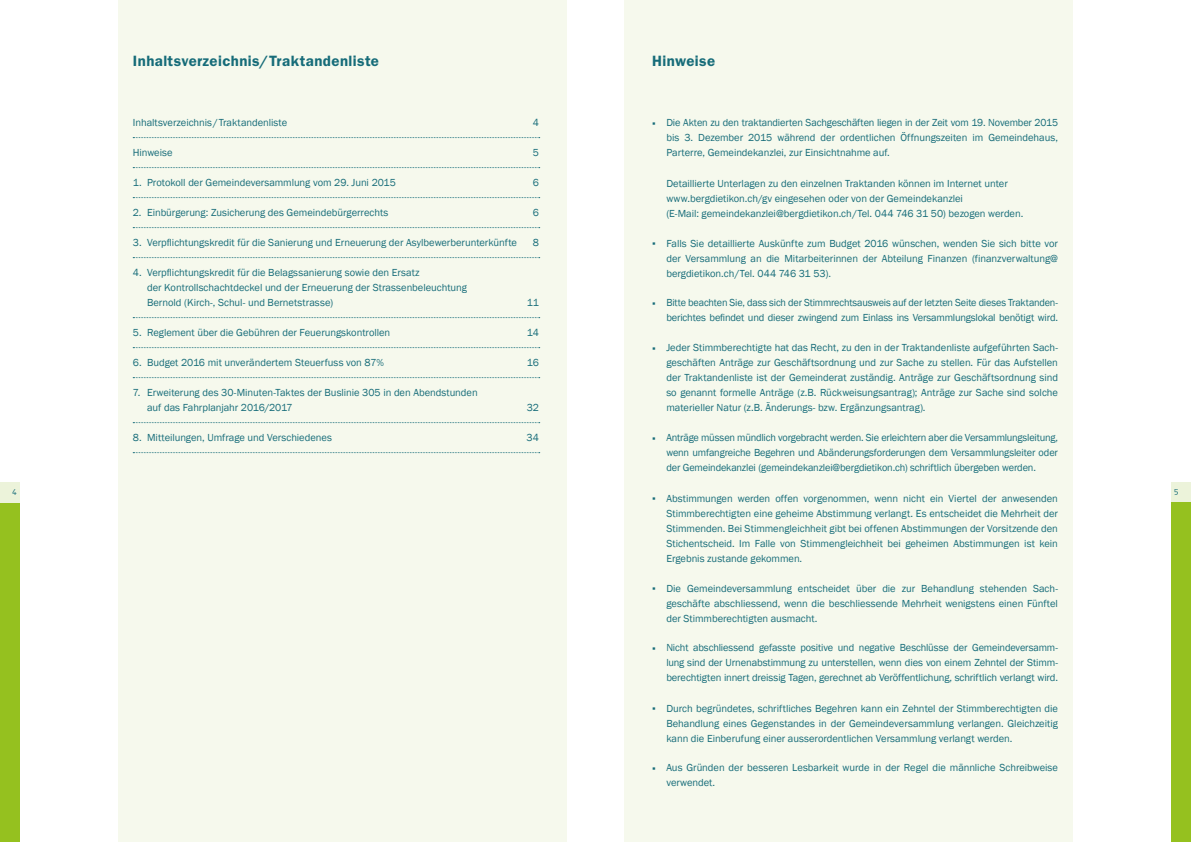
<style>
.page{position:relative;width:1191px;height:842px;background:#fff}
.page>*{position:absolute;margin:0;border:0;box-sizing:border-box;transform-origin:0 0}
.t1{font:600 15px "Franklin Gothic";letter-spacing:.025em;color:#166c79}
.t2{font:10.5px/15px "Franklin Gothic";letter-spacing:-.005em;color:#166c79;text-align:justify}
.t3{font:500 8px "Kofi Pure Sans";color:#166c79}
</style>
<div class="page">
<div style="left:1171px;top:502px;width:20px;height:340px;background:#95c11f"></div>
<div style="left:1171px;top:482px;width:20px;height:20px;background:#ecf3da"></div>
<div style="left:0;top:502px;width:20px;height:340px;background:#95c11f"></div>
<div style="left:0;top:482px;width:20px;height:20px;background:#ecf3da"></div>
<div style="left:119px;top:0;width:448px;height:842px;background:#f6f9ed"></div>
<div style="left:624px;top:0;width:448px;height:842px;background:#f6f9ed"></div>
<svg style="left:133px;top:137px;width:407px;height:1px"></svg>
<svg style="left:133px;top:167px;width:407px;height:1px"></svg>
<svg style="left:133px;top:197px;width:407px;height:1px"></svg>
<svg style="left:133px;top:227px;width:407px;height:1px"></svg>
<svg style="left:133px;top:257px;width:407px;height:1px"></svg>
<svg style="left:133px;top:317px;width:407px;height:1px"></svg>
<svg style="left:133px;top:347px;width:407px;height:1px"></svg>
<svg style="left:133px;top:377px;width:407px;height:1px"></svg>
<svg style="left:133px;top:422px;width:407px;height:1px"></svg>
<svg style="left:133px;top:452px;width:407px;height:1px"></svg>
<h1 class="t1" style="left:133px;top:52px;width:248px">Inhaltsverzeichnis/Traktandenliste</h1>
<h1 class="t1" style="left:652px;top:52px;width:64px">Hinweise</h1>
<p class="t2" style="left:666px;top:115px;width:393px;text-indent:-14px">▪ Die Akten zu den traktandierten Sachgeschäften liegen in der Zeit vom 19. November 2015 bis 3. Dezember 2015 während der ordentlichen Öffnungszeiten im Gemeindehaus, Parterre, Gemeindekanzlei, zur Einsichtnahme auf.</p>
<p class="t2" style="left:666px;top:176px;width:358px;text-align:left">Detaillierte Unterlagen zu den einzelnen Traktanden können im Internet unter www.bergdietikon.ch/gv eingesehen oder von der Gemeindekanzlei<br>(E-Mail: gemeindekanzlei@bergdietikon.ch/Tel. 044 746 31 50) bezogen werden.</p>
<p class="t2" style="left:666px;top:236px;width:393px;text-indent:-14px">▪ Falls Sie detaillierte Auskünfte zum Budget 2016 wünschen, wenden Sie sich bitte vor der Versammlung an die Mitarbeiterinnen der Abteilung Finanzen (finanzverwaltung@ bergdietikon.ch/Tel. 044 746 31 53).</p>
<p class="t2" style="left:652px;top:295px;width:407px;text-align:right">▪ Bitte beachten Sie, dass sich der Stimmrechtsausweis auf der letzten Seite dieses Traktanden&shy;berichtes befindet und dieser zwingend zum Einlass ins Versammlungslokal benötigt wird.</p>
<p class="t2" style="left:666px;top:340px;width:393px;text-indent:-14px">▪ Jeder Stimmberechtigte hat das Recht, zu den in der Traktandenliste aufgeführten Sach&shy;geschäften Anträge zur Geschäftsordnung und zur Sache zu stellen. Für das Aufstellen der Traktandenliste ist der Gemeinderat zuständig. Anträge zur Geschäftsordnung sind so genannt formelle Anträge (z.B. Rückweisungsantrag); Anträge zur Sache sind solche materieller Natur (z.B. Änderungs- bzw. Ergänzungsantrag).</p>
<p class="t2" style="left:666px;top:430px;width:393px;text-indent:-14px">▪ Anträge müssen mündlich vorgebracht werden. Sie erleichtern aber die Versammlungsleitung, wenn umfangreiche Begehren und Abänderungsforderungen dem Versammlungsleiter oder der Gemeindekanzlei (gemeindekanzlei@bergdietikon.ch) schriftlich übergeben werden.</p>
<p class="t2" style="left:666px;top:491px;width:393px;text-indent:-14px">▪ Abstimmungen werden offen vorgenommen, wenn nicht ein Viertel der anwesenden Stimmberechtigten eine geheime Abstimmung verlangt. Es entscheidet die Mehrheit der Stimmenden. Bei Stimmengleichheit gibt bei offenen Abstimmungen der Vorsitzende den Stichentscheid. Im Falle von Stimmengleichheit bei geheimen Abstimmungen ist kein Ergebnis zustande gekommen.</p>
<p class="t2" style="left:666px;top:581px;width:393px;text-indent:-14px">▪ Die Gemeindeversammlung entscheidet über die zur Behandlung stehenden Sach&shy;geschäfte abschliessend, wenn die beschliessende Mehrheit wenigstens einen Fünftel der Stimmberechtigten ausmacht.</p>
<p class="t2" style="left:666px;top:640px;width:393px;text-indent:-14px">▪ Nicht abschliessend gefasste positive und negative Beschlüsse der Gemeindeversamm&shy;lung sind der Urnenabstimmung zu unterstellen, wenn dies von einem Zehntel der Stimm&shy;berechtigten innert dreissig Tagen, gerechnet ab Veröffentlichung, schriftlich verlangt wird.</p>
<p class="t2" style="left:666px;top:701px;width:393px;text-indent:-14px">▪ Durch begründetes, schriftliches Begehren kann ein Zehntel der Stimmberechtigten die Behandlung eines Gegenstandes in der Gemeindeversammlung verlangen. Gleichzeitig kann die Einberufung einer ausserordentlichen Versammlung verlangt werden.</p>
<p class="t2" style="left:666px;top:760px;width:393px;text-indent:-14px">▪ Aus Gründen der besseren Lesbarkeit wurde in der Regel die männliche Schreibweise verwendet.</p>
<p class="t2" style="left:133px;top:115px;width:156px">Inhaltsverzeichnis/Traktandenliste</p>
<p class="t2" style="left:533px;top:115px;width:8px">4</p>
<p class="t2" style="left:133px;top:145px;width:41px">Hinweise</p>
<p class="t2" style="left:533px;top:145px;width:8px">5</p>
<p class="t2" style="left:133px;top:175px;width:264px">1. Protokoll der Gemeindeversammlung vom 29. Juni 2015</p>
<p class="t2" style="left:533px;top:175px;width:8px">6</p>
<p class="t2" style="left:133px;top:205px;width:257px">2. Einbürgerung: Zusicherung des Gemeindebürgerrechts</p>
<p class="t2" style="left:533px;top:205px;width:8px">6</p>
<p class="t2" style="left:133px;top:235px;width:385px">3. Verpflichtungskredit für die Sanierung und Erneuerung der Asylbewerberunterkünfte</p>
<p class="t2" style="left:533px;top:235px;width:8px">8</p>
<p class="t2" style="left:147px;top:265px;width:321px;text-align:left;text-indent:-14px">4. Verpflichtungskredit für die Belagssanierung sowie den Ersatz<br>der Kontrollschachtdeckel und der Erneuerung der Strassenbeleuchtung<br>Bernold (Kirch-, Schul- und Bernetstrasse)</p>
<p class="t2" style="left:527px;top:295px;width:14px">11</p>
<p class="t2" style="left:133px;top:325px;width:259px">5. Reglement über die Gebühren der Feuerungskontrollen</p>
<p class="t2" style="left:527px;top:325px;width:14px">14</p>
<p class="t2" style="left:133px;top:355px;width:253px">6. Budget 2016 mit unverändertem Steuerfuss von 87%</p>
<p class="t2" style="left:527px;top:355px;width:14px">16</p>
<p class="t2" style="left:147px;top:385px;width:332px;text-indent:-14px">7. Erweiterung des 30-Minuten-Taktes der Buslinie 305 in den Abendstunden auf das Fahrplanjahr 2016/2017</p>
<p class="t2" style="left:527px;top:400px;width:14px">32</p>
<p class="t2" style="left:133px;top:430px;width:201px">8. Mitteilungen, Umfrage und Verschiedenes</p>
<p class="t2" style="left:526px;top:430px;width:14px">34</p>
<p class="t3" style="left:12px;top:487px;width:6px">4</p>
<p class="t3" style="left:1174px;top:487px;width:6px">5</p>
</div>
